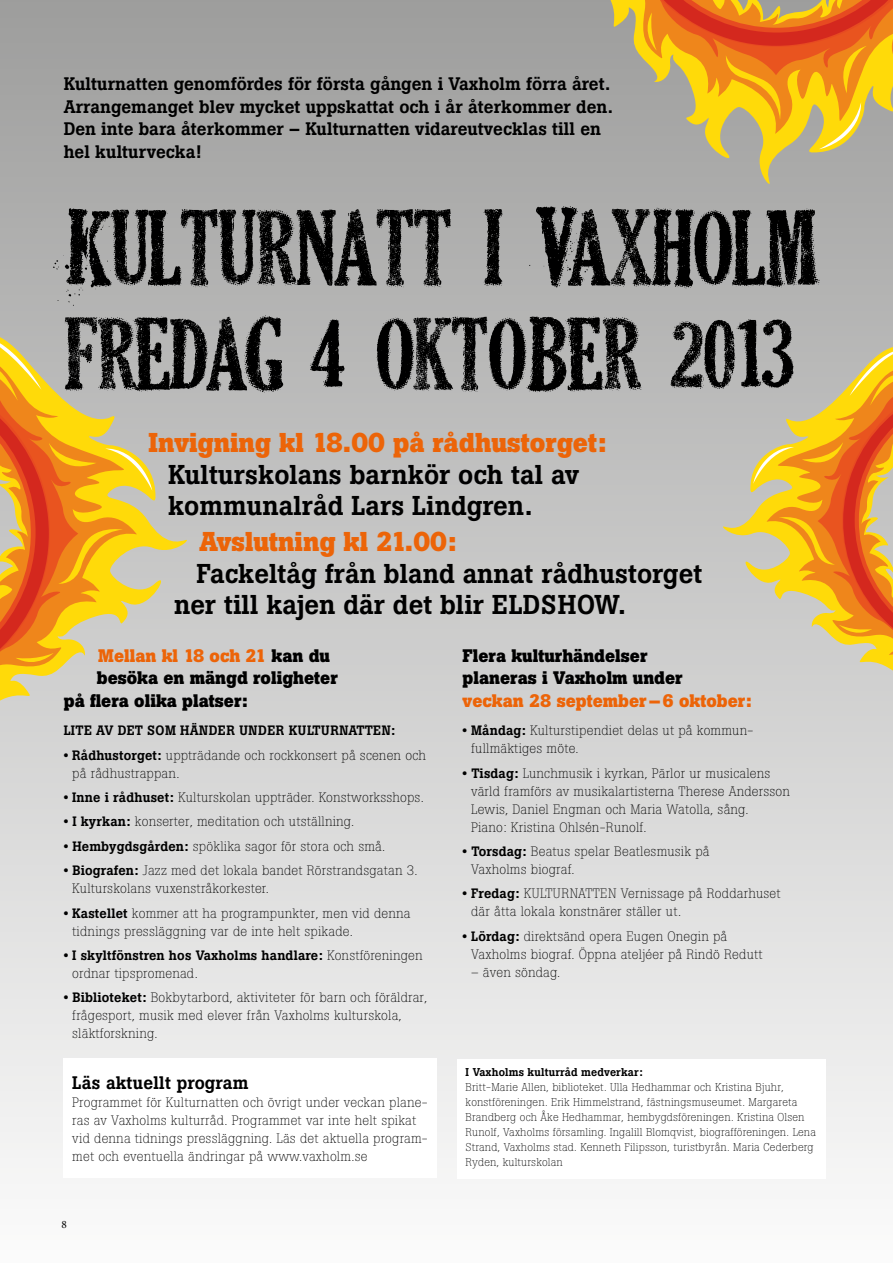
<style>
.page{position:relative;width:893px;height:1263px;background:#fff}
.page>*{position:absolute;margin:0;border:0;box-sizing:border-box;transform-origin:0 0}
.t1{font:500 27px/31.5px "Boton";color:#000}
.t2{font:700 27px "Boton";color:#ec6408}
.t3{font:500 18px/22.5px "Boton";color:#000}
.t4{font:700 18px/22.5px "Boton";color:#000}
.t5{font:700 18px "Boton";color:#ec6408}
.t6{font:300 13.5px/18px "Boton";letter-spacing:.01em;color:#000}
.t7{font:500 13.5px/18px "Boton";letter-spacing:.01em;color:#000}
.t8{font:500 13.5px "Boton";letter-spacing:.03em;color:#000}
.t9{font:300 11.25px/15px "Boton";letter-spacing:.01em;color:#000}
.t10{font:500 11.25px "Boton";letter-spacing:.01em;color:#000}
.t11{font:11.25px "Minion Pro";color:#000}
.s1{color:#000}
.s2{font-weight:500}
.s3{font-weight:300}
</style>
<div class="page">
<div style="left:0;top:0;width:893px;height:1263px;background:linear-gradient(to bottom,#9d9d9c,#fbfbfb)"></div>
<svg style="left:553px;top:0;width:340px;height:189px;background:#aaa9a3"></svg>
<svg style="left:576px;top:0;width:317px;height:149px;background:#d49c4c"></svg>
<svg style="left:0;top:304px;width:192px;height:453px;background:#ccc"></svg>
<div style="left:0;top:700px;width:137px;height:34px;background:#d3d3d2"></div>
<div style="left:719px;top:695px;width:174px;height:20px;background:#d2d2d1"></div>
<div style="left:457px;top:1059px;width:368px;height:119px;background:#fff"></div>
<div style="left:64px;top:1058px;width:373px;height:119px;background:#fff"></div>
<svg style="left:53px;top:208px;width:398px;height:98px;background:#747474"></svg>
<svg style="left:484px;top:209px;width:19px;height:77px"></svg>
<svg style="left:529px;top:206px;width:291px;height:82px;background:#5e5e5d"></svg>
<svg style="left:0;top:315px;width:283px;height:385px;background:#c4aa7f"></svg>
<svg style="left:310px;top:319px;width:35px;height:69px;background:#686868"></svg>
<svg style="left:376px;top:316px;width:266px;height:76px;background:#616161"></svg>
<svg style="left:671px;top:319px;width:222px;height:376px;background:#caae81"></svg>
<h2 class="t3" style="left:64px;top:73px;width:551px">Kulturnatten genomfördes för första gången i Vaxholm förra året.<br>Arrangemanget blev mycket uppskattat och i år återkommer den.<br>Den inte bara återkommer – Kulturnatten vidareutvecklas till en hel kulturvecka!</h2>
<h1 class="t2" style="left:148px;top:427px;width:460px">Invigning kl 18.00 på rådhustorget:</h1>
<h1 class="t1" style="left:168px;top:459px;width:413px">Kulturskolans barnkör och tal av kommunalråd Lars Lindgren.</h1>
<h1 class="t2" style="left:200px;top:526px;width:259px">Avslutning kl 21.00:</h1>
<h1 class="t1" style="left:174px;top:557px;width:530px;text-indent:22px">Fackeltåg från bland annat rådhustorget ner till kajen där det blir ELDSHOW.</h1>
<h2 class="t5" style="left:98px;top:645px;width:233px">Mellan kl 18 och 21 <span class="s1">kan du</span></h2>
<h2 class="t4" style="left:97px;top:667px;width:243px">besöka en mängd roligheter</h2>
<h2 class="t4" style="left:64px;top:689px;width:186px">på flera olika platser:</h2>
<p class="t8" style="left:64px;top:722px;width:333px">LITE AV DET SOM HÄNDER UNDER KULTURNATTEN:</p>
<p class="t6" style="left:72px;top:746px;width:355px;text-indent:-9px"><span class="s2">• Rådhustorget:</span> uppträdande och rockkonsert på scenen och på rådhustrappan.</p>
<p class="t6" style="left:64px;top:788px;width:362px"><span class="s2">• Inne i rådhuset:</span> Kulturskolan uppträder. Konstworksshops.</p>
<p class="t6" style="left:64px;top:813px;width:292px"><span class="s2">• I kyrkan:</span> konserter, meditation och utställning.</p>
<p class="t6" style="left:64px;top:837px;width:323px"><span class="s2">• Hembygdsgården:</span> spöklika sagor för stora och små.</p>
<p class="t6" style="left:72px;top:861px;width:347px;text-indent:-9px"><span class="s2">• Biografen:</span> Jazz med det lokala bandet Rörstrandsgatan 3.<br>Kulturskolans vuxenstråkorkester.</p>
<p class="t6" style="left:72px;top:904px;width:340px;text-indent:-9px"><span class="s2">• Kastellet</span> kommer att ha programpunkter, men vid denna tidnings pressläggning var de inte helt spikade.</p>
<p class="t7" style="left:72px;top:946px;width:352px;text-indent:-9px">• I skyltfönstren hos Vaxholms handlare: <span class="s3">Konstföreningen ordnar tipspromenad.</span></p>
<p class="t6" style="left:72px;top:989px;width:357px;text-indent:-9px"><span class="s2">• Biblioteket:</span> Bokbytarbord, aktiviteter för barn och föräldrar, frågesport, musik med elever från Vaxholms kulturskola, släktforskning.</p>
<h2 class="t4" style="left:463px;top:644px;width:222px">Flera kulturhändelser planeras i Vaxholm under</h2>
<h2 class="t5" style="left:463px;top:690px;width:291px">veckan 28 september–6 oktober:</h2>
<p class="t6" style="left:471px;top:721px;width:284px;text-indent:-9px"><span class="s2">• Måndag:</span> Kulturstipendiet delas ut på kommun&shy;fullmäktiges möte.</p>
<p class="t6" style="left:471px;top:764px;width:320px;text-indent:-9px"><span class="s2">• Tisdag:</span> Lunchmusik i kyrkan, Pärlor ur musicalens värld framförs av musikalartisterna Therese Andersson Lewis, Daniel Engman och Maria Watolla, sång.<br>Piano: Kristina Ohlsén-Runolf.</p>
<p class="t6" style="left:471px;top:842px;width:240px;text-indent:-9px"><span class="s2">• Torsdag:</span> Beatus spelar Beatlesmusik på<br>Vaxholms biograf.</p>
<p class="t6" style="left:471px;top:885px;width:311px;text-indent:-9px"><span class="s2">• Fredag:</span> KULTURNATTEN Vernissage på Roddarhuset där åtta lokala konstnärer ställer ut.</p>
<p class="t6" style="left:471px;top:927px;width:293px;text-indent:-9px"><span class="s2">• Lördag:</span> direktsänd opera Eugen Onegin på<br>Vaxholms biograf. Öppna ateljéer på Rindö Redutt</p>
<p class="t6" style="left:471px;top:963px;width:91px">– även söndag.</p>
<h2 class="t3" style="left:72px;top:1071px;width:178px">Läs aktuellt program</h2>
<p class="t6" style="left:72px;top:1093px;width:357px">Programmet för Kulturnatten och övrigt under veckan plane&shy;ras av Vaxholms kulturråd. Programmet var inte helt spikat vid denna tidnings pressläggning. Läs det aktuella program&shy;met och eventuella ändringar på www.vaxholm.se</p>
<p class="t11" style="left:62px;top:1217px;width:7px">8</p>
<p class="t10" style="left:466px;top:1065px;width:179px">I Vaxholms kulturråd medverkar:</p>
<p class="t9" style="left:466px;top:1079px;width:352px">Britt-Marie Allen, biblioteket. Ulla Hedhammar och Kristina Bjuhr, konstföreningen. Erik Himmelstrand, fästningsmuseumet. Margareta Brandberg och Åke Hedhammar, hembygdsföreningen. Kristina Olsen Runolf, Vaxholms församling. Ingalill Blomqvist, biografföreningen. Lena Strand, Vaxholms stad. Kenneth Filipsson, turistbyrån. Maria Cederberg Ryden, kulturskolan</p>
</div>
